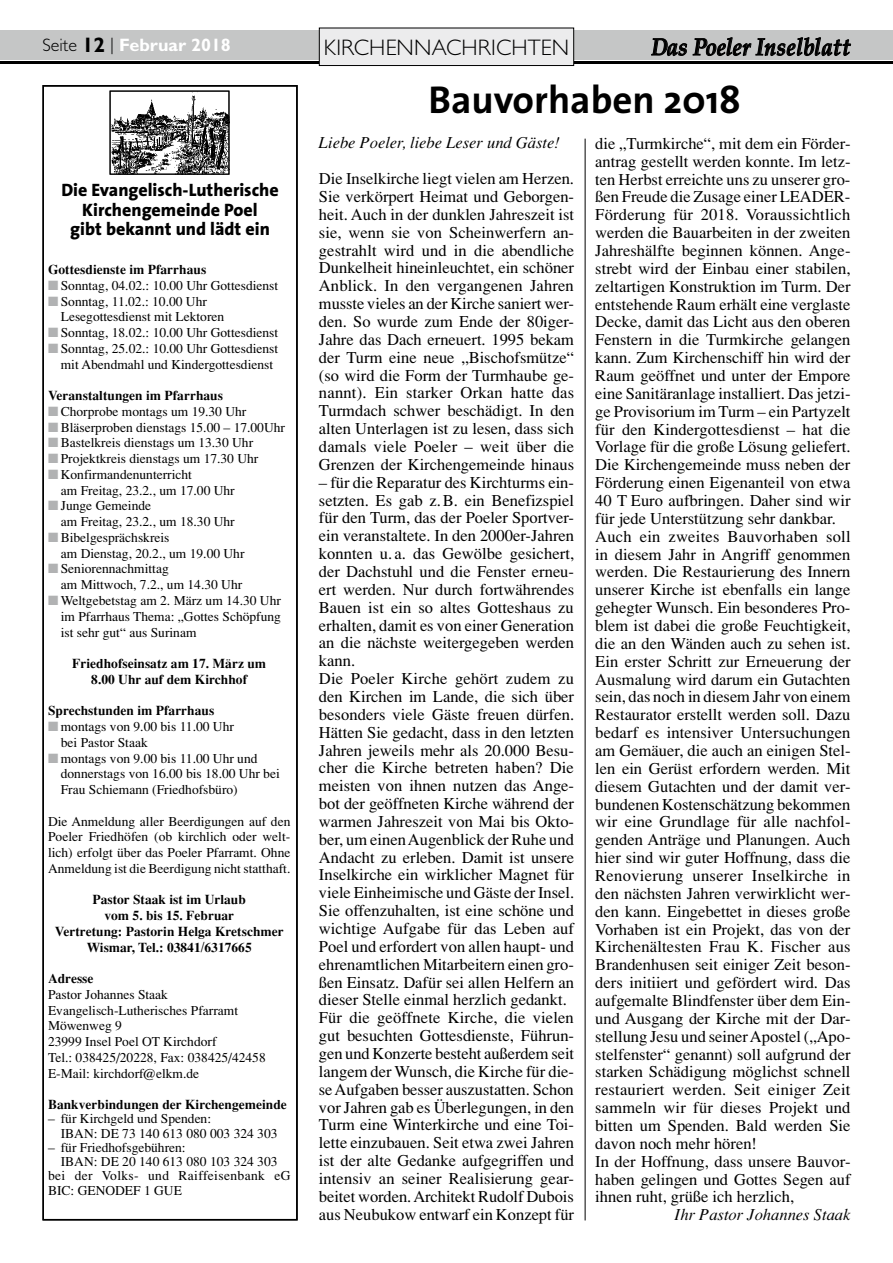
<style>
.page{position:relative;width:893px;height:1263px;background:#fff}
.page>*{position:absolute;margin:0;border:0;box-sizing:border-box;transform-origin:0 0}
.t1{font:700 39px "The Sans";color:#000}
.t2{font:italic 700 24.15px "Palatino";letter-spacing:.005em;color:#000;scale:.87 1}
.t3{font:300 22.5px "Gill Sans";letter-spacing:.005em;color:#000}
.t4{font:800 18px/19.5px "The Sans";color:#000;text-align:center}
.t5{font:700 18px "Gill Sans";color:#fff}
.t6{font:16.5px/17.9px "Times";color:#000}
.t7{font:italic 16.5px "Times";color:#000}
.t8{font:13.5px/15.8px "Times";color:#000}
.t9{font:700 13.5px/15.8px "Times";color:#000;text-align:center}
.t10{font:13.5px "Times";letter-spacing:.03em;color:#000}
.s1{font-weight:300;color:#000}
.s2{font-size:21px;color:#000}
.s3{color:#b1b2b3}
</style>
<div class="page">
<div style="left:0;top:30px;width:893px;height:30px;background:#c5c6c6"></div>
<svg style="left:651px;top:38px;width:36px;height:18px"></svg>
<svg style="left:693px;top:37px;width:158px;height:20px"></svg>
<hr style="left:0;top:61px;width:893px;height:3px;background:#000">
<div style="left:319px;top:28px;width:255px;height:38px;background:#ececed"></div>
<div style="left:319px;top:28px;width:255px;height:38px;border:1px solid #000"></div>
<img style="left:112px;top:91px;width:118px;height:83px">
<div style="left:42px;top:85px;width:256px;height:1135px;border:2px solid #000"></div>
<div style="left:110px;top:91px;width:119px;height:83px;border:1px solid #000"></div>
<hr style="left:585px;top:139px;width:1px;height:1081px;background:#000">
<p class="t5" style="left:43px;top:34px;width:190px"><span class="s1">SEITE</span> <span class="s2">12</span> <span class="s1">|</span> Februar 2018</p>
<h2 class="t2" style="left:651px;top:28px;width:230px">Das Poeler Inselblatt</h2>
<h3 class="t3" style="left:324px;top:35px;width:243px">KIRCHENNACHRICHTEN</h3>
<p class="t4" style="left:61px;top:180px;width:219px">Die Evangelisch-Lutherische<br>Kirchengemeinde Poel<br>gibt bekannt und lädt ein</p>
<p class="t9" style="left:48px;top:261px;width:160px">Gottesdienste im Pfarrhaus</p>
<p class="t8" style="left:48px;top:277px;width:232px"><span class="s3">■</span> Sonntag, 04.02.: 10.00 Uhr Gottesdienst</p>
<p class="t8" style="left:61px;top:293px;width:165px;text-indent:-13px"><span class="s3">■</span> Sonntag, 11.02.: 10.00 Uhr<br>Lesegottesdienst mit Lektoren</p>
<p class="t8" style="left:48px;top:325px;width:232px"><span class="s3">■</span> Sonntag, 18.02.: 10.00 Uhr Gottesdienst</p>
<p class="t8" style="left:48px;top:340px;width:232px;text-align:center"><span class="s3">■</span> Sonntag, 25.02.: 10.00 Uhr Gottesdienst mit Abendmahl und Kindergottesdienst</p>
<p class="t9" style="left:48px;top:387px;width:177px">Veranstaltungen im Pfarrhaus</p>
<p class="t8" style="left:48px;top:403px;width:200px"><span class="s3">■</span> Chorprobe montags um 19.30 Uhr</p>
<p class="t8" style="left:48px;top:419px;width:238px"><span class="s3">■</span> Bläserproben dienstags 15.00 – 17.00Uhr</p>
<p class="t8" style="left:48px;top:435px;width:207px"><span class="s3">■</span> Bastelkreis dienstags um 13.30 Uhr</p>
<p class="t8" style="left:48px;top:451px;width:212px"><span class="s3">■</span> Projektkreis dienstags um 17.30 Uhr</p>
<p class="t8" style="left:61px;top:466px;width:175px;text-indent:-13px"><span class="s3">■</span> Konfirmandenunterricht<br>am Freitag, 23.2., um 17.00 Uhr</p>
<p class="t8" style="left:61px;top:498px;width:175px;text-indent:-13px"><span class="s3">■</span> Junge Gemeinde<br>am Freitag, 23.2., um 18.30 Uhr</p>
<p class="t8" style="left:61px;top:529px;width:185px;text-indent:-13px"><span class="s3">■</span> Bibelgesprächskreis<br>am Dienstag, 20.2., um 19.00 Uhr</p>
<p class="t8" style="left:61px;top:561px;width:183px;text-indent:-13px"><span class="s3">■</span> Seniorennachmittag<br>am Mittwoch, 7.2., um 14.30 Uhr</p>
<p class="t8" style="left:61px;top:592px;width:222px;text-align:justify;text-indent:-13px"><span class="s3">■</span> Weltgebetstag am 2. März um 14.30 Uhr im Pfarrhaus Thema: „Gottes Schöpfung ist sehr gut“ aus Surinam</p>
<p class="t9" style="left:72px;top:655px;width:195px">Friedhofseinsatz am 17. März um<br>8.00 Uhr auf dem Kirchhof</p>
<p class="t9" style="left:48px;top:703px;width:168px">Sprechstunden im Pfarrhaus</p>
<p class="t8" style="left:61px;top:719px;width:175px;text-indent:-13px"><span class="s3">■</span> montags von 9.00 bis 11.00 Uhr bei Pastor Staak</p>
<p class="t8" style="left:61px;top:750px;width:220px;text-indent:-13px"><span class="s3">■</span> montags von 9.00 bis 11.00 Uhr und donnerstags von 16.00 bis 18.00 Uhr bei<br>Frau Schiemann (Friedhofsbüro)</p>
<p class="t8" style="left:48px;top:813px;width:244px;text-align:justify">Die Anmeldung aller Beerdigungen auf den Poeler Friedhöfen (ob kirchlich oder welt&shy;lich) erfolgt über das Poeler Pfarramt. Ohne Anmeldung ist die Beerdigung nicht statthaft.</p>
<p class="t9" style="left:55px;top:892px;width:230px">Pastor Staak ist im Urlaub<br>vom 5. bis 15. Februar<br>Vertretung: Pastorin Helga Kretschmer<br>Wismar, Tel.: 03841/6317665</p>
<p class="t9" style="left:48px;top:970px;width:47px">Adresse</p>
<p class="t8" style="left:48px;top:986px;width:219px">Pastor Johannes Staak<br>Evangelisch-Lutherisches Pfarramt<br>Möwenweg 9<br>23999 Insel Poel OT Kirchdorf<br>Tel.: 038425/20228, Fax: 038425/42458<br>E-Mail: kirchdorf@elkm.de</p>
<p class="t9" style="left:48px;top:1096px;width:240px">Bankverbindungen der Kirchengemeinde</p>
<p class="t8" style="left:61px;top:1112px;width:218px;line-height:14.2px;text-indent:-13px">– für Kirchgeld und Spenden:<br>IBAN: DE 73 140 613 080 003 324 303</p>
<p class="t8" style="left:48px;top:1139px;width:139px">– für Friedhofsgebühren:</p>
<p class="t8" style="left:61px;top:1154px;width:218px">IBAN: DE 20 140 613 080 103 324 303</p>
<p class="t10" style="left:48px;top:1168px;width:244px">bei der Volks- und Raiffeisenbank eG</p>
<p class="t8" style="left:48px;top:1182px;width:135px">BIC: GENODEF 1 GUE</p>
<h1 class="t1" style="left:428px;top:67px;width:314px">Bauvorhaben 2018</h1>
<p class="t6" style="left:595px;top:134px;width:257px">die „Turmkirche“, mit dem ein Förder&shy;antrag gestellt werden konnte. Im letz&shy;ten Herbst erreichte uns zu unserer gro&shy;ßen Freude die Zusage einer LEADER-Förderung für 2018. Voraussichtlich werden die Bauarbeiten in der zweiten Jahreshälfte beginnen können. Ange&shy;strebt wird der Einbau einer stabilen, zeltartigen Konstruktion im Turm. Der entstehende Raum erhält eine verglaste Decke, damit das Licht aus den oberen Fenstern in die Turmkirche gelangen kann. Zum Kirchenschiff hin wird der Raum geöffnet und unter der Empore eine Sanitäranlage installiert. Das jetzi&shy;ge Provisorium im Turm – ein Partyzelt für den Kindergottesdienst – hat die Vorlage für die große Lösung geliefert.<br>Die Kirchengemeinde muss neben der Förderung einen Eigenanteil von etwa 40 T Euro aufbringen. Daher sind wir für jede Unterstützung sehr dankbar.<br>Auch ein zweites Bauvorhaben soll in diesem Jahr in Angriff genommen werden. Die Restaurierung des Innern unserer Kirche ist ebenfalls ein lange gehegter Wunsch. Ein besonderes Pro&shy;blem ist dabei die große Feuchtigkeit, die an den Wänden auch zu sehen ist.<br>Ein erster Schritt zur Erneuerung der Ausmalung wird darum ein Gutachten sein, das noch in diesem Jahr von einem Restaurator erstellt werden soll. Dazu bedarf es intensiver Untersuchungen am Gemäuer, die auch an einigen Stel&shy;len ein Gerüst erfordern werden. Mit diesem Gutachten und der damit ver&shy;bundenen Kostenschätzung bekommen wir eine Grundlage für alle nachfol&shy;genden Anträge und Planungen. Auch hier sind wir guter Hoffnung, dass die Renovierung unserer Inselkirche in den nächsten Jahren verwirklicht wer&shy;den kann. Eingebettet in dieses große Vorhaben ist ein Projekt, das von der Kirchenältesten Frau K. Fischer aus Brandenhusen seit einiger Zeit beson&shy;ders initiiert und gefördert wird. Das aufgemalte Blindfenster über dem Ein&shy;und Ausgang der Kirche mit der Dar&shy;stellung Jesu und seiner Apostel („Apo&shy;stelfenster“ genannt) soll aufgrund der starken Schädigung möglichst schnell restauriert werden. Seit einiger Zeit sammeln wir für dieses Projekt und bitten um Spenden. Bald werden Sie davon noch mehr hören!<br>In der Hoffnung, dass unsere Bauvor&shy;haben gelingen und Gottes Segen auf ihnen ruht, grüße ich herzlich,</p>
<p class="t7" style="left:675px;top:1205px;width:177px">Ihr Pastor Johannes Staak</p>
<p class="t7" style="left:319px;top:133px;width:243px">Liebe Poeler, liebe Leser und Gäste!</p>
<p class="t6" style="left:319px;top:170px;width:257px;text-align:justify">Die Inselkirche liegt vielen am Herzen.<br>Sie verkörpert Heimat und Geborgen&shy;heit. Auch in der dunklen Jahreszeit ist sie, wenn sie von Scheinwerfern an&shy;gestrahlt wird und in die abendliche Dunkelheit hineinleuchtet, ein schöner Anblick. In den vergangenen Jahren musste vieles an der Kirche saniert wer&shy;den. So wurde zum Ende der 80iger-Jahre das Dach erneuert. 1995 bekam der Turm eine neue „Bischofsmütze“ (so wird die Form der Turmhaube ge&shy;nannt). Ein starker Orkan hatte das Turmdach schwer beschädigt. In den alten Unterlagen ist zu lesen, dass sich damals viele Poeler – weit über die Grenzen der Kirchengemeinde hinaus</p>
<p class="t6" style="left:319px;top:473px;width:257px">– für die Reparatur des Kirchturms ein&shy;setzten. Es gab z.B. ein Benefizspiel für den Turm, das der Poeler Sportver&shy;ein veranstaltete. In den 2000er-Jahren konnten u. a. das Gewölbe gesichert, der Dachstuhl und die Fenster erneu&shy;ert werden. Nur durch fortwährendes Bauen ist ein so altes Gotteshaus zu erhalten, damit es von einer Generation an die nächste weitergegeben werden kann.<br>Die Poeler Kirche gehört zudem zu den Kirchen im Lande, die sich über besonders viele Gäste freuen dürfen.<br>Hätten Sie gedacht, dass in den letzten Jahren jeweils mehr als 20.000 Besu&shy;cher die Kirche betreten haben? Die meisten von ihnen nutzen das Ange&shy;bot der geöffneten Kirche während der warmen Jahreszeit von Mai bis Okto&shy;ber, um einen Augenblick der Ruhe und Andacht zu erleben. Damit ist unsere Inselkirche ein wirklicher Magnet für viele Einheimische und Gäste der Insel.<br>Sie offenzuhalten, ist eine schöne und wichtige Aufgabe für das Leben auf Poel und erfordert von allen haupt- und ehrenamtlichen Mitarbeitern einen gro&shy;ßen Einsatz. Dafür sei allen Helfern an dieser Stelle einmal herzlich gedankt.<br>Für die geöffnete Kirche, die vielen gut besuchten Gottesdienste, Führun&shy;gen und Konzerte besteht außerdem seit langem der Wunsch, die Kirche für die&shy;se Aufgaben besser auszustatten. Schon vor Jahren gab es Überlegungen, in den Turm eine Winterkirche und eine Toi&shy;lette einzubauen. Seit etwa zwei Jahren ist der alte Gedanke aufgegriffen und intensiv an seiner Realisierung gear&shy;beitet worden. Architekt Rudolf Dubois aus Neubukow entwarf ein Konzept für</p>
</div>
